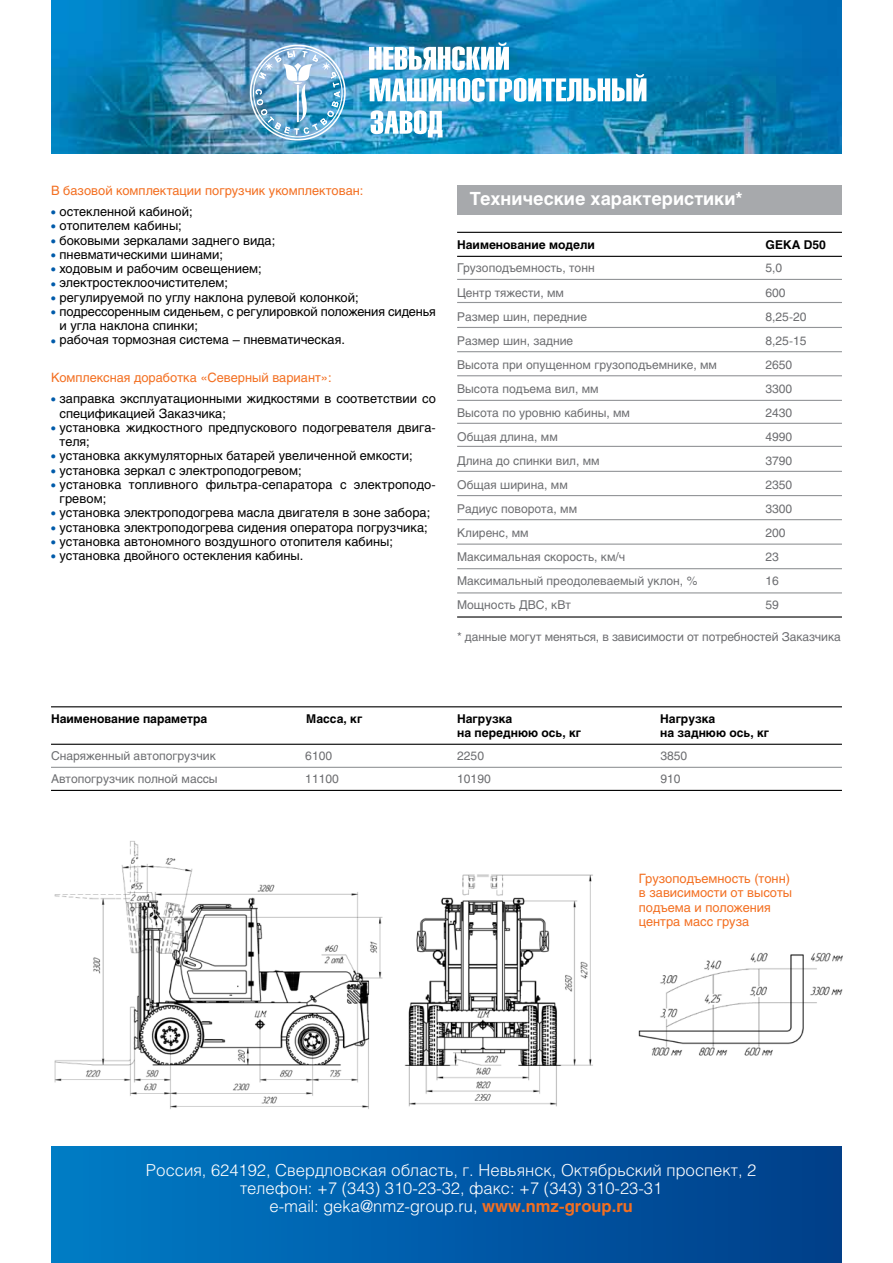
<style>
.page{position:relative;width:893px;height:1263px;background:#fff}
.page>*{position:absolute;margin:0;border:0;box-sizing:border-box;transform-origin:0 0}
.t1{font:700 18px "Helios";color:#fff}
.t2{font:300 16.5px/18px "Helios";color:#fff;text-align:center}
.t3{font:12.75px "Helios";color:#000}
.t4{font:12.75px/14.2px "Helios";color:#f36f21}
.t5{font:12px/24px "Helios";color:#6d6e71}
.t6{font:700 12px/13.5px "Helios";color:#000}
.s1{color:#005baa}
.s2{font-weight:700;color:#f36f21}
</style>
<div class="page">
<div style="left:51px;top:1146px;width:791px;height:117px;background:linear-gradient(to right,#007cc7,#003d89)"></div>
<img style="left:51px;top:0;width:791px;height:153px">
<svg style="left:369px;top:43px;width:277px;height:94px"></svg>
<img style="left:250px;top:45px;width:96px;height:96px">
<hr style="left:51px;top:706px;width:791px;height:1px;background:#000">
<hr style="left:51px;top:744px;width:791px;height:1px;background:#000">
<hr style="left:51px;top:767px;width:791px;height:1px;background:#939598">
<hr style="left:51px;top:790px;width:791px;height:1px;background:#000">
<hr style="left:457px;top:568px;width:385px;height:1px;background:#939598">
<div style="left:457px;top:185px;width:385px;height:30px;background:#a7a9ac"></div>
<hr style="left:457px;top:543px;width:385px;height:2px;background:#939598">
<hr style="left:457px;top:232px;width:385px;height:1px;background:#000">
<hr style="left:457px;top:256px;width:385px;height:1px;background:#000">
<hr style="left:457px;top:279px;width:385px;height:1px;background:#939598">
<hr style="left:457px;top:302px;width:385px;height:1px;background:#939598">
<hr style="left:457px;top:327px;width:385px;height:1px;background:#939598">
<hr style="left:457px;top:351px;width:385px;height:1px;background:#939598">
<hr style="left:457px;top:375px;width:385px;height:1px;background:#939598">
<hr style="left:457px;top:400px;width:385px;height:1px;background:#939598">
<hr style="left:457px;top:423px;width:385px;height:1px;background:#939598">
<hr style="left:457px;top:446px;width:385px;height:1px;background:#939598">
<hr style="left:457px;top:471px;width:385px;height:1px;background:#939598">
<hr style="left:457px;top:495px;width:385px;height:1px;background:#939598">
<hr style="left:457px;top:519px;width:385px;height:1px;background:#939598">
<hr style="left:457px;top:592px;width:385px;height:1px;background:#939598">
<hr style="left:457px;top:616px;width:385px;height:1px;background:#000">
<img style="left:54px;top:841px;width:329px;height:268px">
<img style="left:638px;top:952px;width:205px;height:104px">
<img style="left:404px;top:874px;width:189px;height:233px">
<p class="t4" style="left:51px;top:183px;width:314px">В базовой комплектации погрузчик укомплектован:</p>
<p class="t3" style="left:51px;top:204px;width:143px"><span class="s1">•</span> остекленной кабиной;</p>
<p class="t3" style="left:51px;top:218px;width:132px"><span class="s1">•</span> отопителем кабины;</p>
<p class="t3" style="left:51px;top:233px;width:226px"><span class="s1">•</span> боковыми зеркалами заднего вида;</p>
<p class="t3" style="left:51px;top:247px;width:174px"><span class="s1">•</span> пневматическими шинами;</p>
<p class="t3" style="left:51px;top:261px;width:212px"><span class="s1">•</span> ходовым и рабочим освещением;</p>
<p class="t3" style="left:51px;top:275px;width:179px"><span class="s1">•</span> электростеклоочистителем;</p>
<p class="t3" style="left:51px;top:290px;width:309px"><span class="s1">•</span> регулируемой по углу наклона рулевой колонкой;</p>
<p class="t3" style="left:51px;top:304px;width:386px"><span class="s1">•</span> подрессоренным сиденьем, с регулировкой положения сиденья</p>
<p class="t3" style="left:51px;top:332px;width:295px"><span class="s1">•</span> рабочая тормозная система – пневматическая.</p>
<p class="t3" style="left:60px;top:318px;width:140px">и угла наклона спинки;</p>
<p class="t4" style="left:51px;top:370px;width:282px">Комплексная доработка «Северный вариант»:</p>
<p class="t3" style="left:60px;top:405px;width:168px">спецификацией Заказчика;</p>
<p class="t3" style="left:60px;top:434px;width:32px">теля;</p>
<p class="t3" style="left:51px;top:391px;width:386px"><span class="s1">•</span> заправка эксплуатационными жидкостями в соответствии со</p>
<p class="t3" style="left:51px;top:420px;width:386px"><span class="s1">•</span> установка жидкостного предпускового подогревателя двига-</p>
<p class="t3" style="left:51px;top:448px;width:363px"><span class="s1">•</span> установка аккумуляторных батарей увеличенной емкости;</p>
<p class="t3" style="left:51px;top:462px;width:252px"><span class="s1">•</span> установка зеркал с электроподогревом;</p>
<p class="t3" style="left:51px;top:477px;width:386px"><span class="s1">•</span> установка топливного фильтра-сепаратора с электроподо-</p>
<p class="t3" style="left:51px;top:505px;width:381px"><span class="s1">•</span> установка электроподогрева масла двигателя в зоне забора;</p>
<p class="t3" style="left:51px;top:519px;width:378px"><span class="s1">•</span> установка электроподогрева сидения оператора погрузчика;</p>
<p class="t3" style="left:51px;top:534px;width:344px"><span class="s1">•</span> установка автономного воздушного отопителя кабины;</p>
<p class="t3" style="left:51px;top:548px;width:254px"><span class="s1">•</span> установка двойного остекления кабины.</p>
<p class="t3" style="left:60px;top:491px;width:48px">гревом;</p>
<h1 class="t1" style="left:470px;top:188px;width:274px">Технические характеристики*</h1>
<p class="t6" style="left:457px;top:238px;width:139px">Наименование модели</p>
<p class="t6" style="left:766px;top:238px;width:62px">GEKA D50</p>
<p class="t5" style="left:457px;top:256px;width:261px">Грузоподъемность, тонн<br>Центр тяжести, мм<br>Размер шин, передние<br>Размер шин, задние<br>Высота при опущенном грузоподъемнике, мм<br>Высота подъема вил, мм<br>Высота по уровню кабины, мм<br>Общая длина, мм<br>Длина до спинки вил, мм<br>Общая ширина, мм<br>Радиус поворота, мм<br>Клиренс, мм<br>Максимальная скорость, км/ч<br>Максимальный преодолеваемый уклон, %<br>Мощность ДВС, кВт</p>
<p class="t5" style="left:765px;top:256px;width:43px">5,0<br>600<br>8,25-20<br>8,25-15<br>2650<br>3300<br>2430<br>4990<br>3790<br>2350<br>3300<br>200<br>23<br>16<br>59</p>
<p class="t5" style="left:457px;top:624px;width:385px">* данные могут меняться, в зависимости от потребностей Заказчика</p>
<p class="t6" style="left:306px;top:712px;width:58px">Масса, кг</p>
<p class="t6" style="left:51px;top:712px;width:158px">Наименование параметра</p>
<p class="t6" style="left:457px;top:712px;width:126px">Нагрузка<br>на переднюю ось, кг</p>
<p class="t6" style="left:660px;top:712px;width:110px">Нагрузка<br>на заднюю ось, кг</p>
<p class="t5" style="left:305px;top:745px;width:35px;line-height:22.5px">6100<br>11100</p>
<p class="t5" style="left:51px;top:745px;width:168px;line-height:22.5px">Снаряженный автопогрузчик<br>Автопогрузчик полной массы</p>
<p class="t5" style="left:457px;top:745px;width:35px;line-height:22.5px">2250<br>10190</p>
<p class="t5" style="left:660px;top:745px;width:28px;line-height:22.5px">3850<br>910</p>
<p class="t4" style="left:639px;top:871px;width:155px">Грузоподъемность (тонн) в зависимости от высоты подъема и положения центра масс груза</p>
<p class="t2" style="left:146px;top:1161px;width:612px">Россия, 624192, Свердловская область, г. Невьянск, Октябрьский проспект, 2 телефон: +7 (343) 310-23-32, факс: +7 (343) 310-23-31<br>e-mail: geka@nmz-group.ru, <span class="s2">www.nmz-group.ru</span></p>
</div>
